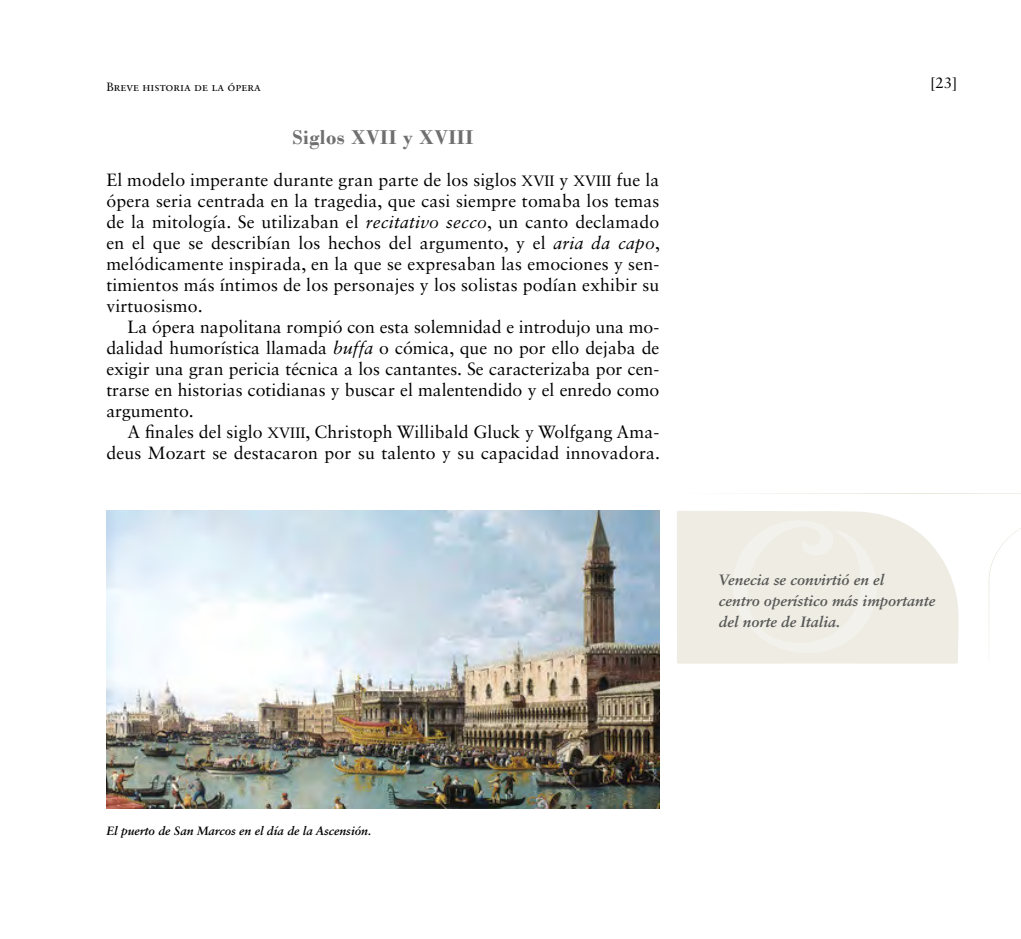
<style>
.page{position:relative;width:1021px;height:939px;background:#fff}
.page>*{position:absolute;margin:0;border:0;box-sizing:border-box;transform-origin:0 0}
.TITULO_2{font:700 21px "Bodoni";letter-spacing:.025em;color:#706f6f}
.parrafo_1{font:17.7px/21px "Sabon LT Std";letter-spacing:.01em;color:#000;text-align:justify}
.Cita_llamado{font:italic 700 15px/21px "Sabon LT Std";color:#575756}
.t1{font:15px "Sabon LT Std";color:#000}
.Imagen{font:italic 700 12px "Sabon LT Std";color:#000}
.t2{font:12px "Sabon LT Std";color:#000}
.s1{font-size:15px}
.s2{font-style:italic}
</style>
<div class="page">
<svg style="left:750px;top:493px;width:270px;height:1px"></svg>
<svg style="left:988px;top:529px;width:32px;height:100px"></svg>
<svg style="left:677px;top:511px;width:281px;height:153px;background:#efede5"></svg>
<div style="left:730px;top:520px;width:146px;height:133px;background:#eeece3"></div>
<hr style="left:0;top:0;width:1px;height:522px;background:#c8c1a4">
<img style="left:106px;top:511px;width:553px;height:298px">
<p class="t2" style="left:106px;top:80px;width:156px">Breve historia de la ópera</p>
<p class="t1" style="left:930px;top:74px;width:28px">[23]</p>
<p class="TITULO_2" style="left:292px;top:124px;width:182px">Siglos XVII y XVIII</p>
<p class="parrafo_1" style="left:106px;top:169px;width:555px">El modelo imperante durante gran parte de los siglos <span class="s1">XVII</span> y <span class="s1">XVIII</span> fue la ópera seria centrada en la tragedia, que casi siempre tomaba los temas de la mitología. Se utilizaban el <span class="s2">recitativo secco</span>, un canto declamado en el que se describían los hechos del argumento, y el <span class="s2">aria da capo</span>, melódicamente inspirada, en la que se expresaban las emociones y sen&shy;timientos más íntimos de los personajes y los solistas podían exhibir su virtuosismo.</p>
<p class="parrafo_1" style="left:106px;top:316px;width:554px;text-indent:21px">La ópera napolitana rompió con esta solemnidad e introdujo una mo&shy;dalidad humorística llamada <span class="s2">buffa</span> o cómica, que no por ello dejaba de exigir una gran pericia técnica a los cantantes. Se caracterizaba por cen&shy;trarse en historias cotidianas y buscar el malentendido y el enredo como argumento.</p>
<p class="parrafo_1" style="left:106px;top:421px;width:555px;text-align:right">A finales del siglo <span class="s1">XVIII</span>, Christoph Willibald Gluck y Wolfgang Ama&shy;deus Mozart se destacaron por su talento y su capacidad innovadora.</p>
<p class="Imagen" style="left:106px;top:824px;width:266px">El puerto de San Marcos en el día de la Ascensión.</p>
<p class="Cita_llamado" style="left:719px;top:569px;width:218px">Venecia se convirtió en el<br>centro operístico más importante del norte de Italia.</p>
</div>
